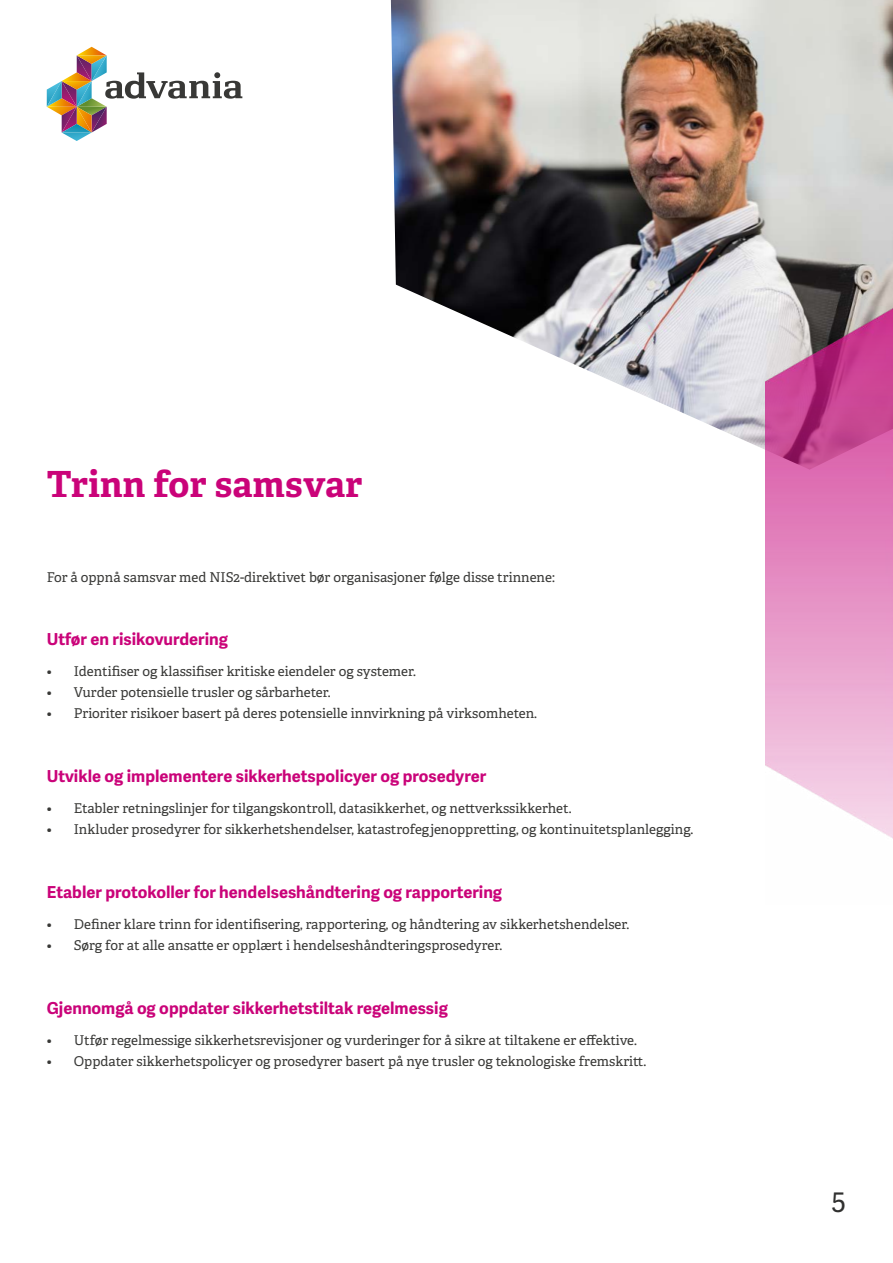
<style>
.page{position:relative;width:893px;height:1263px;background:#fff}
.page>*{position:absolute;margin:0;border:0;box-sizing:border-box;transform-origin:0 0}
.t1{font:700 36px "Adelle";letter-spacing:.01em;color:#ca0379}
.t2{font:27px "Adelle Sans";color:#30302f}
.t3{font:700 16.5px "Adelle Sans";color:#ca0379}
.t4{font:13.5px "Adelle";color:#383836}
</style>
<div class="page">
<svg style="left:47px;top:47px;width:195px;height:94px"></svg>
<img style="left:391px;top:0;width:502px;height:470px">
<img style="left:766px;top:241px;width:127px;height:598px">
<h1 class="t1" style="left:47px;top:461px;width:317px">Trinn for samsvar</h1>
<p class="t4" style="left:47px;top:568px;width:510px">For å oppnå samsvar med NIS2-direktivet bør organisasjoner følge disse trinnene:</p>
<p class="t3" style="left:47px;top:629px;width:183px">Utfør en risikovurdering</p>
<p class="t4" style="left:47px;top:663px;width:371px">• Identifiser og klassifiser kritiske eiendeler og systemer.</p>
<p class="t4" style="left:47px;top:684px;width:285px">• Vurder potensielle trusler og sårbarheter.</p>
<p class="t4" style="left:47px;top:705px;width:492px">• Prioriter risikoer basert på deres potensielle innvirkning på virksomheten.</p>
<p class="t3" style="left:47px;top:766px;width:441px">Utvikle og implementere sikkerhetspolicyer og prosedyrer</p>
<p class="t4" style="left:47px;top:800px;width:526px">• Etabler retningslinjer for tilgangskontroll, datasikkerhet, og nettverkssikkerhet.</p>
<p class="t4" style="left:47px;top:821px;width:648px">• Inkluder prosedyrer for sikkerhetshendelser, katastrofegjenoppretting, og kontinuitetsplanlegging.</p>
<p class="t3" style="left:47px;top:882px;width:457px">Etabler protokoller for hendelseshåndtering og rapportering</p>
<p class="t4" style="left:47px;top:916px;width:584px">• Definer klare trinn for identifisering, rapportering, og håndtering av sikkerhetshendelser.</p>
<p class="t4" style="left:47px;top:937px;width:457px">• Sørg for at alle ansatte er opplært i hendelseshåndteringsprosedyrer.</p>
<p class="t3" style="left:47px;top:998px;width:403px">Gjennomgå og oppdater sikkerhetstiltak regelmessig</p>
<p class="t4" style="left:47px;top:1031px;width:592px">• Utfør regelmessige sikkerhetsrevisjoner og vurderinger for å sikre at tiltakene er effektive.</p>
<p class="t4" style="left:47px;top:1052px;width:601px">• Oppdater sikkerhetspolicyer og prosedyrer basert på nye trusler og teknologiske fremskritt.</p>
<h2 class="t2" style="left:832px;top:1187px;width:16px">5</h2>
</div>
